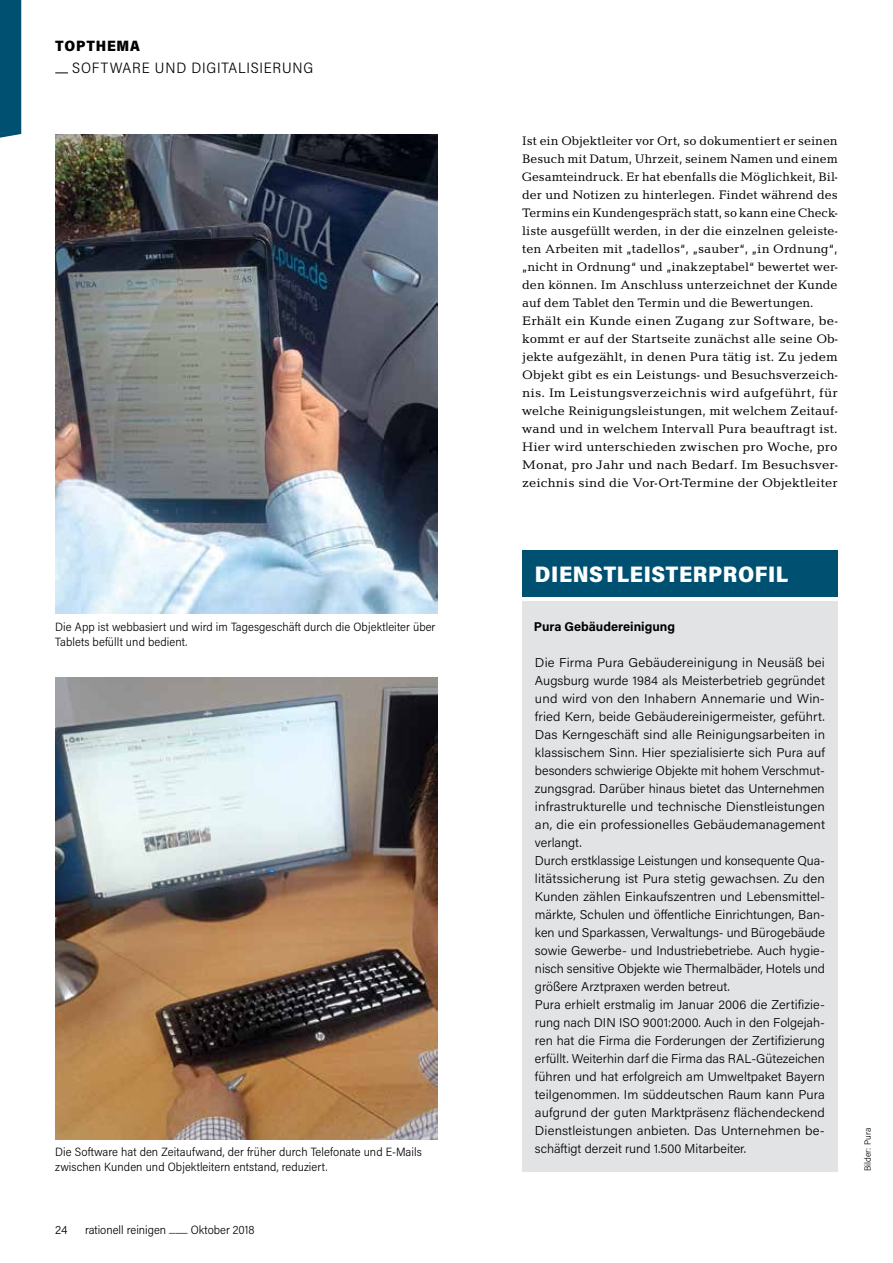
<style>
.page{position:relative;width:893px;height:1263px;background:#fff}
.page>*{position:absolute;margin:0;border:0;box-sizing:border-box;transform-origin:0 0}
.t1{font:900 22.5px "Acumin Pro Semi Cond";letter-spacing:.025em;color:#fff}
.t2{font:300 15px "Acumin Pro Semi Cond";letter-spacing:.055em;color:#000}
.t3{font:900 15px "Acumin Pro Semi Cond";color:#000}
.t4{font:300 12.75px/18px "Acumin Pro";letter-spacing:.005em;color:#000;scale:1.05 1}
.t5{font:12.75px/18px "Candida";color:#000}
.t6{font:700 12.75px "Acumin Pro";color:#000}
.t7{font:300 12px/15px "Acumin Pro Semi Cond";letter-spacing:.005em;color:#000}
.t8{font:300 12px "Acumin Pro";color:#000}
.t9{font:300 9px "Acumin Pro Semi Cond";color:#000}
</style>
<div class="page">
<div style="left:0;top:0;width:21px;height:138px;background:#005072"></div>
<svg style="left:55px;top:73px;width:13px;height:1px"></svg>
<img style="left:55px;top:135px;width:382px;height:478px">
<div style="left:522px;top:601px;width:316px;height:570px;background:#e2e3e4"></div>
<div style="left:522px;top:550px;width:316px;height:46px;background:#005072"></div>
<img style="left:55px;top:677px;width:382px;height:462px">
<p class="t3" style="left:55px;top:35px;width:21px">TOPTHEMA</p>
<p class="t2" style="left:72px;top:58px;width:243px">Software und Digitalisierung</p>
<p class="t7" style="left:55px;top:618px;width:382px">Die App ist webbasiert und wird im Tagesgeschäft durch die Objektleiter über<br>Tablets befüllt und bedient.</p>
<p class="t7" style="left:55px;top:1144px;width:368px">Die Software hat den Zeitaufwand, der früher durch Telefonate und E-Mails zwischen Kunden und Objektleitern entstand, reduziert.</p>
<p class="t8" style="left:55px;top:1221px;width:14px">24</p>
<p class="t7" style="left:85px;top:1221px;width:171px">rationell reinigen ___ Oktober 2018</p>
<p class="t5" style="left:522px;top:132px;width:317px">Ist ein Objektleiter vor Ort, so dokumentiert er seinen Besuch mit Datum, Uhrzeit, seinem Namen und einem Gesamteindruck. Er hat ebenfalls die Möglichkeit, Bil&shy;der und Notizen zu hinterlegen. Findet während des Termins ein Kundengespräch statt, so kann eine Check&shy;liste ausgefüllt werden, in der die einzelnen geleiste&shy;ten Arbeiten mit „tadellos“, „sauber“, „in Ordnung“, „nicht in Ordnung“ und „inakzeptabel“ bewertet wer&shy;den können. Im Anschluss unterzeichnet der Kunde auf dem Tablet den Termin und die Bewertungen.<br>Erhält ein Kunde einen Zugang zur Software, be&shy;kommt er auf der Startseite zunächst alle seine Ob&shy;jekte aufgezählt, in denen Pura tätig ist. Zu jedem Objekt gibt es ein Leistungs- und Besuchsverzeich&shy;nis. Im Leistungsverzeichnis wird aufgeführt, für welche Reinigungsleistungen, mit welchem Zeitauf&shy;wand und in welchem Intervall Pura beauftragt ist.<br>Hier wird unterschieden zwischen pro Woche, pro Monat, pro Jahr und nach Bedarf. Im Besuchsver&shy;zeichnis sind die Vor-Ort-Termine der Objektleiter</p>
<h1 class="t1" style="left:535px;top:558px;width:232px">DIENSTLEISTERPROFIL</h1>
<p class="t6" style="left:534px;top:618px;width:143px">Pura Gebäudereinigung</p>
<p class="t4" style="left:535px;top:653px;width:278px">Die Firma Pura Gebäudereinigung in Neusäß bei Augsburg wurde 1984 als Meisterbetrieb gegründet und wird von den Inhabern Annemarie und Win&shy;fried Kern, beide Gebäudereinigermeister, geführt.<br>Das Kerngeschäft sind alle Reinigungsarbeiten in klassischem Sinn. Hier spezialisierte sich Pura auf besonders schwierige Objekte mit hohem Verschmut&shy;zungsgrad. Darüber hinaus bietet das Unternehmen infrastrukturelle und technische Dienstleistungen an, die ein professionelles Gebäudemanagement verlangt.<br>Durch erstklassige Leistungen und konsequente Qua&shy;litätssicherung ist Pura stetig gewachsen. Zu den Kunden zählen Einkaufszentren und Lebensmittel&shy;märkte, Schulen und öffentliche Einrichtungen, Ban&shy;ken und Sparkassen, Verwaltungs- und Bürogebäude sowie Gewerbe- und Industriebetriebe. Auch hygie&shy;nisch sensitive Objekte wie Thermalbäder, Hotels und größere Arztpraxen werden betreut.<br>Pura erhielt erstmalig im Januar 2006 die Zertifizie&shy;rung nach DIN ISO 9001:2000. Auch in den Folgejah&shy;ren hat die Firma die Forderungen der Zertifizierung erfüllt. Weiterhin darf die Firma das RAL-Gütezeichen führen und hat erfolgreich am Umweltpaket Bayern teilgenommen. Im süddeutschen Raum kann Pura aufgrund der guten Marktpräsenz flächendeckend Dienstleistungen anbieten. Das Unternehmen be&shy;schäftigt derzeit rund 1.500 Mitarbeiter.</p>
<p class="t9" style="left:861px;top:1171px;width:45px;rotate:-90deg">Bilder: Pura</p>
</div>
